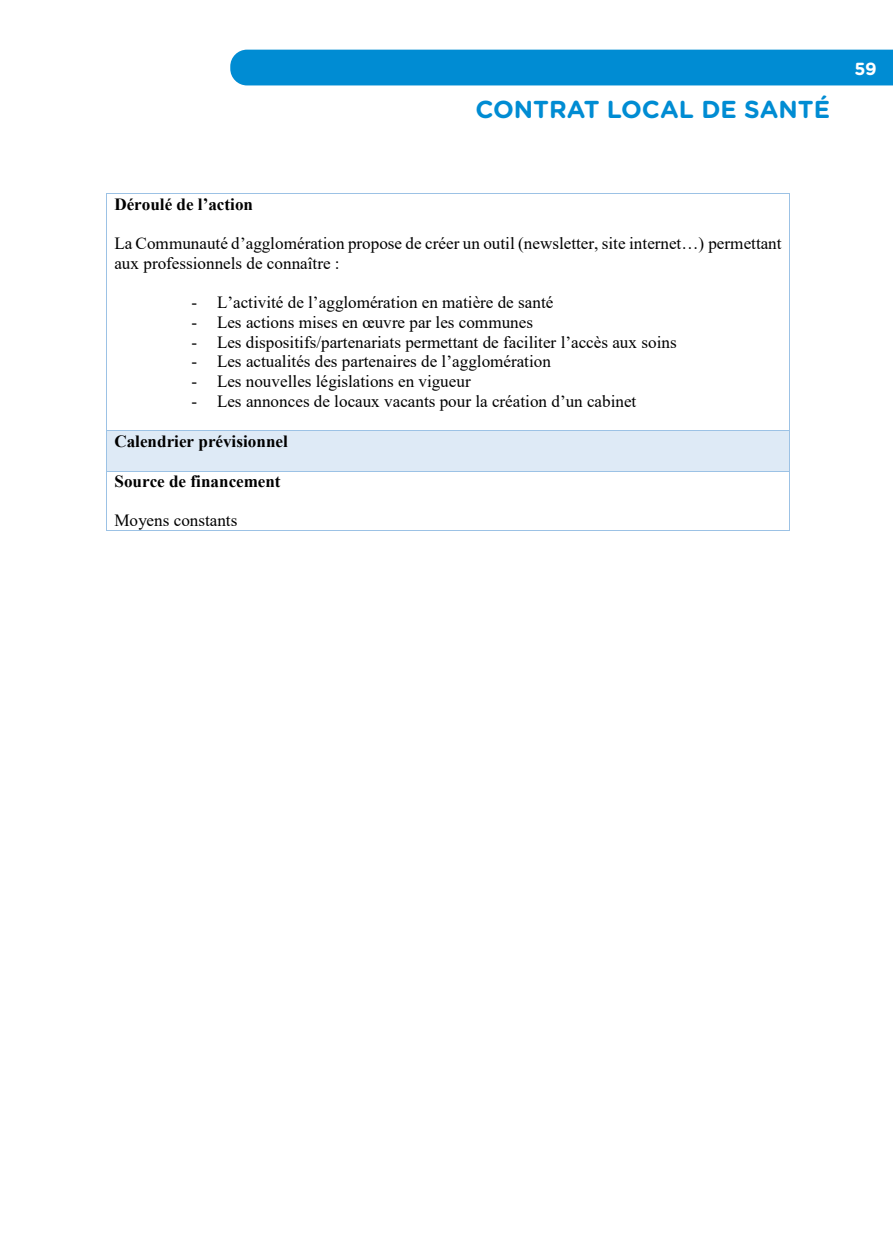
<style>
.page{position:relative;width:893px;height:1241px;background:#fff}
.page>*{position:absolute;margin:0;border:0;box-sizing:border-box;transform-origin:0 0}
.t1{font:700 24.5px "Gotham Rounded";color:#008cd3}
.t2{font:700 17.5px "Gotham Rounded";color:#fff}
.t3{font:17.15px/19.6px "Times New Roman";color:#000}
.t4{font:700 17.15px "Times New Roman";color:#000}
</style>
<div class="page">
<hr style="left:107px;top:193px;width:682px;height:1px;background:#9cc2e5">
<hr style="left:106px;top:194px;width:1px;height:236px;background:#9cc2e5">
<hr style="left:789px;top:194px;width:1px;height:236px;background:#9cc2e5">
<div style="left:107px;top:431px;width:682px;height:40px;background:#deeaf6"></div>
<hr style="left:107px;top:430px;width:682px;height:1px;background:#9cc2e5">
<hr style="left:106px;top:431px;width:1px;height:40px;background:#9cc2e5">
<hr style="left:789px;top:431px;width:1px;height:40px;background:#9cc2e5">
<hr style="left:107px;top:471px;width:682px;height:1px;background:#9cc2e5">
<hr style="left:106px;top:471px;width:1px;height:59px;background:#9cc2e5">
<hr style="left:107px;top:530px;width:682px;height:1px;background:#9cc2e5">
<hr style="left:789px;top:471px;width:1px;height:59px;background:#9cc2e5">
<div style="left:230px;top:50px;width:663px;height:35px;background:#008cd3"></div>
<p class="t1" style="left:475px;top:92px;width:356px">CONTRAT LOCAL DE SANTÉ</p>
<p class="t2" style="left:854px;top:56px;width:24px">59</p>
<p class="t4" style="left:114px;top:192px;width:140px">Déroulé de l’action</p>
<p class="t3" style="left:114px;top:233px;width:669px">La Communauté d’agglomération propose de créer un outil (newsletter, site internet…) permettant aux professionnels de connaître :</p>
<p class="t3" style="left:191px;top:292px;width:363px">- L’activité de l’agglomération en matière de santé</p>
<p class="t3" style="left:191px;top:312px;width:343px">- Les actions mises en œuvre par les communes</p>
<p class="t3" style="left:191px;top:332px;width:487px">- Les dispositifs/partenariats permettant de faciliter l’accès aux soins</p>
<p class="t3" style="left:191px;top:351px;width:361px">- Les actualités des partenaires de l’agglomération</p>
<p class="t3" style="left:191px;top:371px;width:281px">- Les nouvelles législations en vigueur</p>
<p class="t3" style="left:191px;top:390px;width:446px">- Les annonces de locaux vacants pour la création d’un cabinet</p>
<p class="t4" style="left:114px;top:429px;width:175px">Calendrier prévisionnel</p>
<p class="t4" style="left:114px;top:469px;width:168px">Source de financement</p>
<p class="t3" style="left:114px;top:510px;width:125px">Moyens constants</p>
</div>
